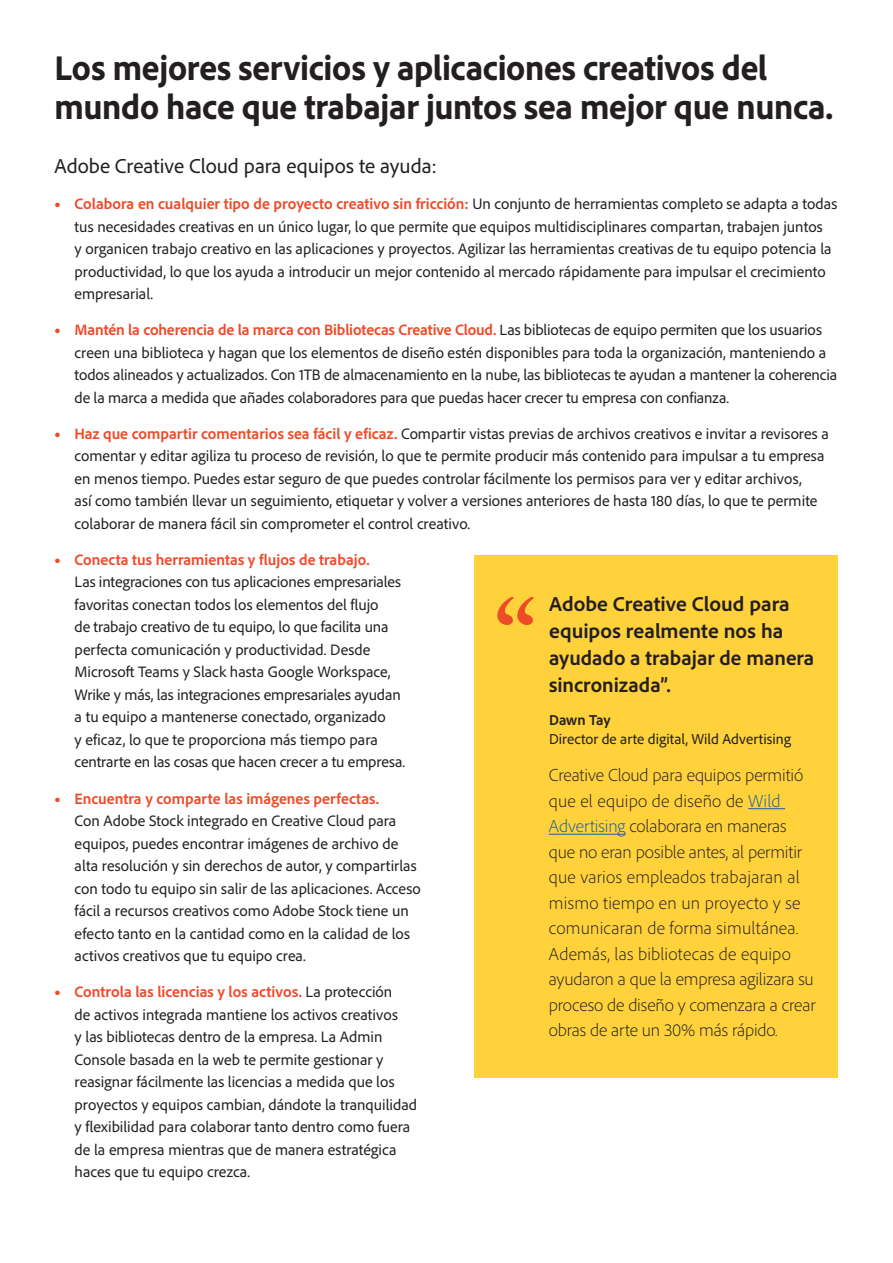
<style>
.page{position:relative;width:893px;height:1263px;background:#fff}
.page>*{position:absolute;margin:0;border:0;box-sizing:border-box;transform-origin:0 0}
.t1{font:800 36px/39px "Adobe Clean";letter-spacing:-.01em;color:#231f20;scale:.96 1}
.t2{font:700 21px/27px "Adobe Clean";color:#231f20}
.t3{font:21px "Adobe Clean";color:#231f20}
.t4{font:300 18px/25.5px "Adobe Clean";color:#231f20}
.t5{font:15.75px/22.5px "Adobe Clean";color:#231f20}
.t6{font:15px "Adobe Clean";color:#231f20}
.t7{font:700 15px "Adobe Clean";letter-spacing:-.01em;color:#231f20}
.s1{font-weight:900;color:#ee4b28}
.s2{font-weight:700;color:#ee4b28}
.s3{color:#175d9e}
</style>
<div class="page">
<div style="left:474px;top:555px;width:364px;height:523px;background:#ffd23c"></div>
<svg style="left:497px;top:597px;width:37px;height:28px"></svg>
<hr style="left:748px;top:808px;width:37px;height:1px;background:#175d9e">
<hr style="left:549px;top:834px;width:76px;height:1px;background:#175d9e">
<h1 class="t1" style="left:54px;top:47px;width:813px">Los mejores servicios y aplicaciones creativos del mundo hace que trabajar juntos sea mejor que nunca.</h1>
<h2 class="t3" style="left:54px;top:153px;width:384px">Adobe Creative Cloud para equipos te ayuda:</h2>
<p class="t5" style="left:75px;top:192px;width:764px;text-indent:-20px"><span class="s1">•</span> <span class="s2">Colabora en cualquier tipo de proyecto creativo sin fricción:</span> Un conjunto de herramientas completo se adapta a todas tus necesidades creativas en un único lugar, lo que permite que equipos multidisciplinares compartan, trabajen juntos<br>y organicen trabajo creativo en las aplicaciones y proyectos. Agilizar las herramientas creativas de tu equipo potencia la productividad, lo que los ayuda a introducir un mejor contenido al mercado rápidamente para impulsar el crecimiento empresarial.</p>
<p class="t5" style="left:75px;top:318px;width:764px;text-indent:-20px"><span class="s1">•</span> <span class="s2">Mantén la coherencia de la marca con Bibliotecas Creative Cloud.</span> Las bibliotecas de equipo permiten que los usuarios creen una biblioteca y hagan que los elementos de diseño estén disponibles para toda la organización, manteniendo a todos alineados y actualizados. Con 1TB de almacenamiento en la nube, las bibliotecas te ayudan a mantener la coherencia de la marca a medida que añades colaboradores para que puedas hacer crecer tu empresa con confianza.</p>
<p class="t5" style="left:75px;top:422px;width:756px;text-indent:-20px"><span class="s1">•</span> <span class="s2">Haz que compartir comentarios sea fácil y eficaz.</span> Compartir vistas previas de archivos creativos e invitar a revisores a comentar y editar agiliza tu proceso de revisión, lo que te permite producir más contenido para impulsar a tu empresa en menos tiempo. Puedes estar seguro de que puedes controlar fácilmente los permisos para ver y editar archivos,<br>así como también llevar un seguimiento, etiquetar y volver a versiones anteriores de hasta 180 días, lo que te permite colaborar de manera fácil sin comprometer el control creativo.</p>
<p class="t5" style="left:75px;top:548px;width:332px;text-indent:-20px"><span class="s1">•</span> <span class="s2">Conecta tus herramientas y flujos de trabajo.<br></span>Las integraciones con tus aplicaciones empresariales favoritas conectan todos los elementos del flujo<br>de trabajo creativo de tu equipo, lo que facilita una perfecta comunicación y productividad. Desde Microsoft Teams y Slack hasta Google Workspace, Wrike y más, las integraciones empresariales ayudan a tu equipo a mantenerse conectado, organizado<br>y eficaz, lo que te proporciona más tiempo para centrarte en las cosas que hacen crecer a tu empresa.</p>
<p class="t5" style="left:75px;top:786px;width:348px;text-indent:-20px"><span class="s1">•</span> <span class="s2">Encuentra y comparte las imágenes perfectas.<br></span>Con Adobe Stock integrado en Creative Cloud para equipos, puedes encontrar imágenes de archivo de alta resolución y sin derechos de autor, y compartirlas con todo tu equipo sin salir de las aplicaciones. Acceso fácil a recursos creativos como Adobe Stock tiene un efecto tanto en la cantidad como en la calidad de los activos creativos que tu equipo crea.</p>
<p class="t5" style="left:75px;top:980px;width:344px;text-indent:-20px"><span class="s1">•</span> <span class="s2">Controla las licencias y los activos.</span> La protección<br>de activos integrada mantiene los activos creativos<br>y las bibliotecas dentro de la empresa. La Admin Console basada en la web te permite gestionar y reasignar fácilmente las licencias a medida que los proyectos y equipos cambian, dándote la tranquilidad y flexibilidad para colaborar tanto dentro como fuera de la empresa mientras que de manera estratégica haces que tu equipo crezca.</p>
<h2 class="t2" style="left:549px;top:590px;width:267px">Adobe Creative Cloud para equipos realmente nos ha ayudado a trabajar de manera sincronizada”.</h2>
<p class="t7" style="left:549px;top:710px;width:63px">Dawn Tay</p>
<p class="t6" style="left:549px;top:730px;width:243px">Director de arte digital, Wild Advertising</p>
<p class="t4" style="left:549px;top:762px;width:268px">Creative Cloud para equipos permitió que el equipo de diseño de <span class="s3">Wild Advertising</span> colaborara en maneras que no eran posible antes, al permitir que varios empleados trabajaran al mismo tiempo en un proyecto y se comunicaran de forma simultánea.<br>Además, las bibliotecas de equipo ayudaron a que la empresa agilizara su proceso de diseño y comenzara a crear obras de arte un 30% más rápido.</p>
</div>
